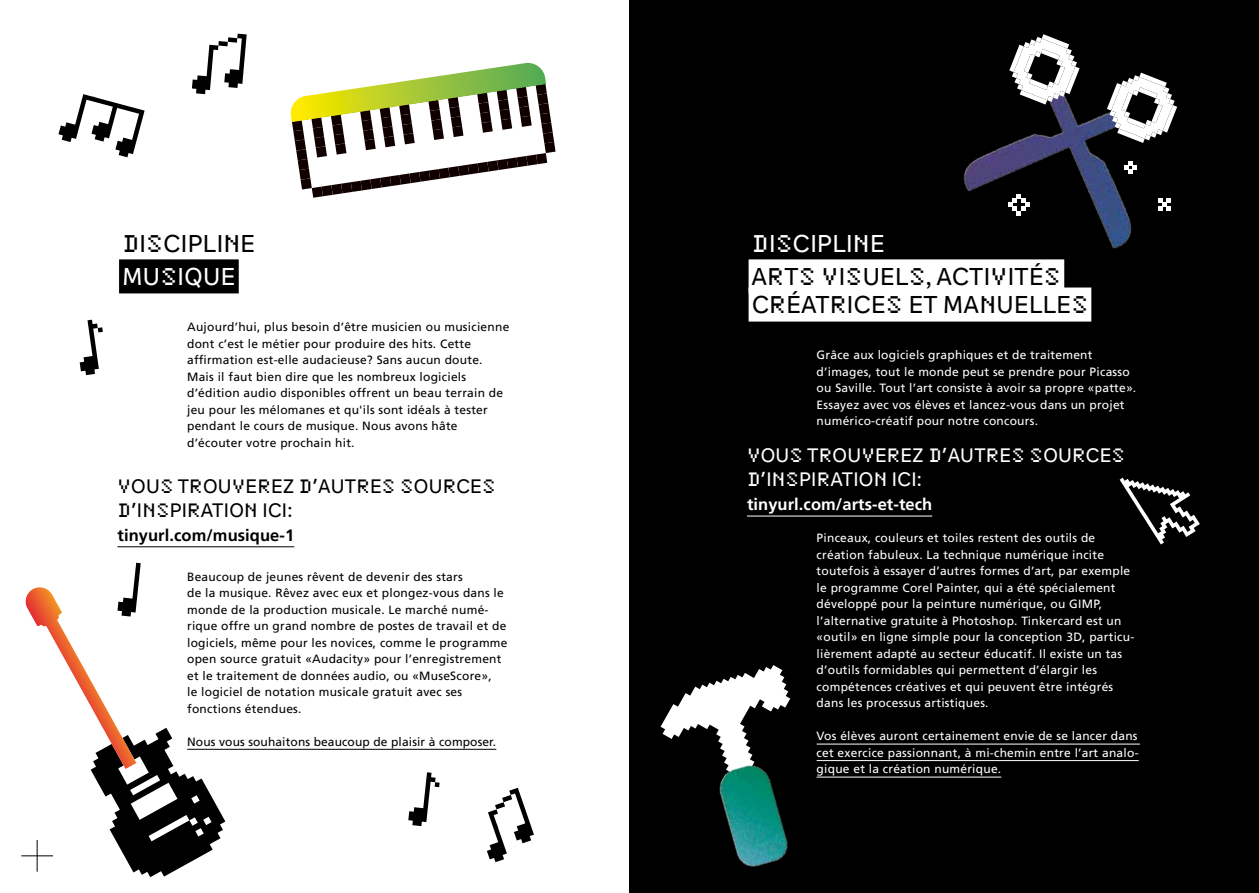
<style>
.page{position:relative;width:1259px;height:893px;background:#fff}
.page>*{position:absolute;margin:0;border:0;box-sizing:border-box;transform-origin:0 0}
.t1{font:25.35px/33.5px "Genos GFG";letter-spacing:.015em;color:#000}
.t2{font:20.25px/24px "Genos GFG";letter-spacing:.015em;color:#fff}
.t3{font:20.25px/24px "Genos GFG";letter-spacing:.015em;color:#000}
.t4{font:700 16.5px "Frutiger LT Com";letter-spacing:.005em;color:#fff}
.t5{font:700 16.5px "Frutiger LT Com";letter-spacing:.005em;color:#000}
.t6{font:12px/16.5px "Frutiger LT Com";letter-spacing:.02em;color:#fff}
.t7{font:12px/16.5px "Frutiger LT Com";letter-spacing:.02em;color:#000}
.s1{font-family:"Color Basic";font-size:22.2px}
.s2{color:#fff}
.s3{font-family:"Color Basic";font-size:22.2px;color:#fff}
.s4{font-family:"Color Basic";font-size:17.7px}
.s5{font-family:"Frutiger LT Com"}
</style>
<div class="page">
<div style="left:629px;top:0;width:630px;height:893px;background:#000"></div>
<svg style="left:1119px;top:478px;width:80px;height:66px"></svg>
<img style="left:963px;top:68px;width:215px;height:248px">
<svg style="left:1009px;top:34px;width:70px;height:71px"></svg>
<svg style="left:1107px;top:73px;width:70px;height:70px"></svg>
<img style="left:660px;top:665px;width:231px;height:202px">
<svg style="left:290px;top:63px;width:265px;height:135px"></svg>
<hr style="left:816px;top:744px;width:324px;height:1px;background:#fff">
<hr style="left:816px;top:760px;width:322px;height:1px;background:#fff">
<hr style="left:816px;top:777px;width:185px;height:1px;background:#fff">
<hr style="left:747px;top:516px;width:185px;height:1px;background:#fff">
<div style="left:748px;top:259px;width:316px;height:34px;background:#fff"></div>
<div style="left:748px;top:288px;width:343px;height:34px;background:#fff"></div>
<hr style="left:187px;top:749px;width:309px;height:1px;background:#000">
<hr style="left:117px;top:546px;width:177px;height:1px;background:#000">
<div style="left:119px;top:259px;width:120px;height:34px;background:#000"></div>
<svg style="left:1008px;top:194px;width:21px;height:21px"></svg>
<svg style="left:1124px;top:161px;width:12px;height:13px"></svg>
<svg style="left:1158px;top:198px;width:12px;height:13px"></svg>
<hr style="left:21px;top:855px;width:32px;height:1px;background:#000">
<svg style="left:58px;top:94px;width:87px;height:63px"></svg>
<svg style="left:192px;top:34px;width:55px;height:60px"></svg>
<svg style="left:487px;top:788px;width:47px;height:74px"></svg>
<svg style="left:80px;top:320px;width:23px;height:55px"></svg>
<svg style="left:408px;top:772px;width:31px;height:54px"></svg>
<svg style="left:25px;top:563px;width:200px;height:314px"></svg>
<h1 class="t1" style="left:122px;top:226px;width:134px"><span class="s1">D</span>I<span class="s1">S</span>CIPLI<span class="s1">N</span>E<br><span class="s2">MU</span><span class="s3">S</span><span class="s2">IQUE</span></h1>
<p class="t7" style="left:187px;top:319px;width:324px">Aujourd’hui, plus besoin d’être musicien ou musicienne dont c’est le métier pour produire des hits. Cette affirmation est-elle audacieuse? Sans aucun doute.<br>Mais il faut bien dire que les nombreux logiciels d’édition audio disponibles offrent un beau terrain de jeu pour les mélomanes et qu'ils sont idéals à tester pendant le cours de musique. Nous avons hâte d’écouter votre prochain hit.</p>
<h2 class="t3" style="left:117px;top:474px;width:380px"><span class="s4">V</span>OU<span class="s4">S</span> T<span class="s4">R</span>OU<span class="s4">V</span>E<span class="s4">R</span>EZ <span class="s4">D</span><span class="s5">’</span>AUT<span class="s4">R</span>E<span class="s4">S S</span>OU<span class="s4">R</span>CE<span class="s4">S<br>D</span><span class="s5">’</span>I<span class="s4">NS</span>PI<span class="s4">R</span>ATIO<span class="s4">N</span> ICI:</h2>
<h3 class="t5" style="left:117px;top:525px;width:178px">tinyurl.com/musique-1</h3>
<p class="t7" style="left:187px;top:568px;width:322px">Beaucoup de jeunes rêvent de devenir des stars<br>de la musique. Rêvez avec eux et plongez-vous dans le monde de la production musicale. Le marché numé&shy;rique offre un grand nombre de postes de travail et de logiciels, même pour les novices, comme le programme open source gratuit «Audacity» pour l’enregistrement et le traitement de données audio, ou «MuseScore»,<br>le logiciel de notation musicale gratuit avec ses fonctions étendues.</p>
<p class="t7" style="left:187px;top:733px;width:311px">Nous vous souhaitons beaucoup de plaisir à composer.</p>
<h1 class="t1" style="left:751px;top:226px;width:311px"><span class="s3">D</span><span class="s2">I</span><span class="s3">S</span><span class="s2">CIPLI</span><span class="s3">N</span><span class="s2">E<br></span>A<span class="s1">R</span>T<span class="s1">S V</span>I<span class="s1">S</span>UEL<span class="s1">S</span>, ACTI<span class="s1">V</span>ITÉ<span class="s1">S</span></h1>
<h1 class="t1" style="left:752px;top:288px;width:338px">C<span class="s1">R</span>ÉAT<span class="s1">R</span>ICE<span class="s1">S</span> ET MA<span class="s1">N</span>UELLE<span class="s1">S</span></h1>
<p class="t6" style="left:816px;top:347px;width:321px">Grâce aux logiciels graphiques et de traitement d’images, tout le monde peut se prendre pour Picasso ou Saville. Tout l’art consiste à avoir sa propre «patte».<br>Essayez avec vos élèves et lancez-vous dans un projet numérico-créatif pour notre concours.</p>
<h2 class="t2" style="left:747px;top:443px;width:380px"><span class="s4">V</span>OU<span class="s4">S</span> T<span class="s4">R</span>OU<span class="s4">V</span>E<span class="s4">R</span>EZ <span class="s4">D</span><span class="s5">’</span>AUT<span class="s4">R</span>E<span class="s4">S S</span>OU<span class="s4">R</span>CE<span class="s4">S<br>D</span><span class="s5">’</span>I<span class="s4">NS</span>PI<span class="s4">R</span>ATIO<span class="s4">N</span> ICI:</h2>
<h3 class="t4" style="left:747px;top:495px;width:187px">tinyurl.com/arts-et-tech</h3>
<p class="t6" style="left:816px;top:530px;width:319px">Pinceaux, couleurs et toiles restent des outils de création fabuleux. La technique numérique incite toutefois à essayer d’autres formes d’art, par exemple le programme Corel Painter, qui a été spécialement développé pour la peinture numérique, ou GIMP, l’alternative gratuite à Photoshop. Tinkercard est un «outil» en ligne simple pour la conception 3D, particu&shy;lièrement adapté au secteur éducatif. Il existe un tas d’outils formidables qui permettent d’élargir les compétences créatives et qui peuvent être intégrés dans les processus artistiques.</p>
<p class="t6" style="left:816px;top:728px;width:323px;text-align:justify">Vos élèves auront certainement envie de se lancer dans cet exercice passionnant, à mi-chemin entre l’art analo&shy;gique et la création numérique.</p>
</div>
